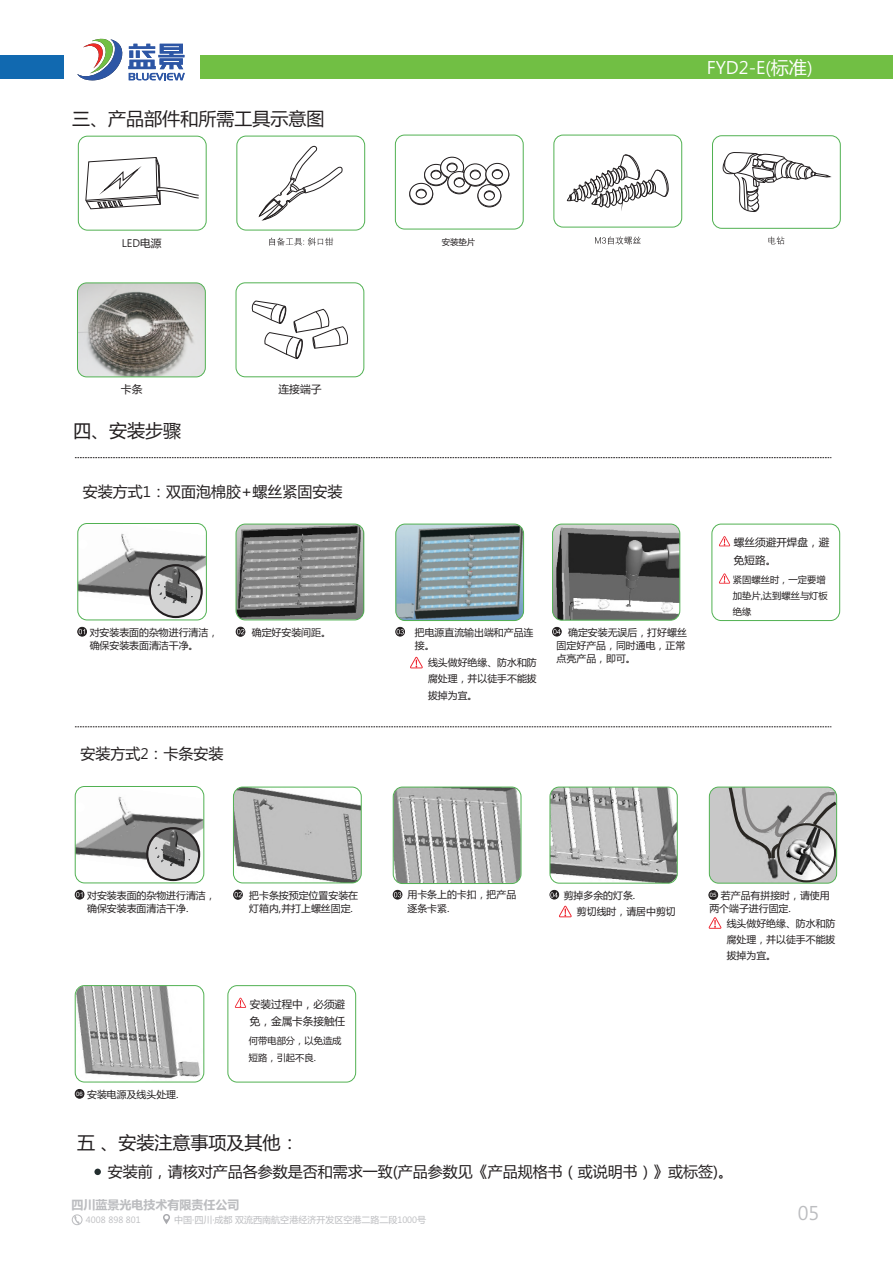
<style>
.page{position:relative;width:893px;height:1262px;background:#fff}
.page>*{position:absolute;margin:0;border:0;box-sizing:border-box;transform-origin:0 0}
.t1{font:19.5px "Malgun Gothic";color:#bcbdc0}
.t2{font:18px "Microsoft Ya Hei";color:#231f20}
.t3{font:18px "Malgun Gothic";color:#fff}
.t4{font:15px "Microsoft Ya Hei";color:#231f20}
.t5{font:700 12px "Microsoft Ya Hei";color:#bcbdc0}
.t6{font:10.8px "Microsoft Ya Hei";color:#231f20}
.t7{font:10.8px "Malgun Gothic";color:#231f20}
.t8{font:10.65px/17.4px "Microsoft Ya Hei";color:#231f20}
.t9{font:9.9px/16.4px "Microsoft Ya Hei";color:#231f20}
.t10{font:9.3px/16.5px "Microsoft Ya Hei";color:#231f20}
.t11{font:9px "Microsoft Ya Hei";color:#bcbdc0}
.t12{font:9px "Malgun Gothic";color:#bcbdc0}
.t13{font:8.4px "Microsoft Ya Hei";color:#231f20}
.t14{font:6px "Arial";color:#fff}
.s1{font-family:"Microsoft Ya Hei"}
.s2{font-family:"Malgun Gothic"}
</style>
<div class="page">
<div style="left:0;top:56px;width:64px;height:23px;background:#1169b0"></div>
<div style="left:200px;top:56px;width:693px;height:23px;background:#71bf44"></div>
<div style="left:711px;top:523px;width:129px;height:98px;border:1px solid #51b152;border-radius:9px"></div>
<svg style="left:719px;top:536px;width:11px;height:10px"></svg>
<svg style="left:719px;top:573px;width:11px;height:10px"></svg>
<svg style="left:74px;top:1216px;width:5px;height:6px"></svg>
<svg style="left:163px;top:1214px;width:7px;height:10px"></svg>
<div style="left:72px;top:1214px;width:10px;height:10px;border:1px solid #bcbdc0;border-radius:50%"></div>
<svg style="left:269px;top:237px;width:64px;height:9px"></svg>
<svg style="left:768px;top:236px;width:16px;height:8px"></svg>
<img style="left:77px;top:283px;width:128px;height:94px;border-radius:9px">
<div style="left:77px;top:282px;width:129px;height:95px;border:1px solid #51b152;border-radius:9px"></div>
<img style="left:396px;top:524px;width:127px;height:96px;border-radius:9px">
<div style="left:395px;top:523px;width:129px;height:98px;border:1px solid #51b152;border-radius:9px"></div>
<svg style="left:395px;top:627px;width:10px;height:9px"></svg>
<svg style="left:396px;top:629px;width:8px;height:5px"></svg>
<img style="left:552px;top:524px;width:127px;height:96px;border-radius:9px">
<div style="left:552px;top:523px;width:128px;height:97px;border:1px solid #51b152;border-radius:9px"></div>
<svg style="left:552px;top:627px;width:9px;height:9px"></svg>
<svg style="left:553px;top:629px;width:7px;height:5px"></svg>
<img style="left:236px;top:524px;width:128px;height:96px;border-radius:9px">
<div style="left:235px;top:523px;width:129px;height:97px;border:1px solid #51b152;border-radius:9px"></div>
<svg style="left:236px;top:627px;width:9px;height:9px"></svg>
<svg style="left:237px;top:629px;width:7px;height:6px"></svg>
<img style="left:79px;top:525px;width:126px;height:87px">
<div style="left:78px;top:539px;width:10px;height:10px;background:#fff;border-radius:50%"></div>
<img style="left:149px;top:565px;width:52px;height:51px;border-radius:50%">
<svg style="left:157px;top:584px;width:36px;height:19px"></svg>
<div style="left:149px;top:564px;width:54px;height:54px;border:2px solid #231f20;border-radius:50%"></div>
<div style="left:77px;top:523px;width:130px;height:97px;border:1px solid #51b152;border-radius:9px"></div>
<svg style="left:77px;top:627px;width:10px;height:9px"></svg>
<svg style="left:79px;top:629px;width:7px;height:5px"></svg>
<div style="left:227px;top:985px;width:129px;height:97px;border:1px solid #51b152;border-radius:9px"></div>
<svg style="left:235px;top:997px;width:11px;height:11px"></svg>
<svg style="left:410px;top:657px;width:13px;height:11px"></svg>
<svg style="left:708px;top:917px;width:13px;height:11px"></svg>
<img style="left:393px;top:787px;width:127px;height:96px;border-radius:9px">
<div style="left:393px;top:786px;width:128px;height:98px;border:1px solid #51b152;border-radius:9px"></div>
<svg style="left:393px;top:890px;width:9px;height:9px"></svg>
<svg style="left:394px;top:892px;width:7px;height:5px"></svg>
<img style="left:550px;top:787px;width:127px;height:96px;border-radius:9px">
<div style="left:549px;top:786px;width:128px;height:97px;border:1px solid #51b152;border-radius:9px"></div>
<img style="left:709px;top:788px;width:127px;height:95px">
<img style="left:778px;top:823px;width:57px;height:57px;border-radius:50%">
<svg style="left:726px;top:788px;width:112px;height:73px;background:#aeaeae"></svg>
<div style="left:709px;top:786px;width:128px;height:97px;border:1px solid #51b152;border-radius:9px"></div>
<svg style="left:549px;top:890px;width:10px;height:9px"></svg>
<svg style="left:550px;top:892px;width:7px;height:5px"></svg>
<img style="left:234px;top:788px;width:126px;height:95px">
<div style="left:233px;top:786px;width:129px;height:97px;border:1px solid #51b152;border-radius:9px"></div>
<div style="left:233px;top:889px;width:10px;height:10px;background:#231f20;border:1px solid #231f20;border-radius:50%"></div>
<svg style="left:234px;top:892px;width:8px;height:5px"></svg>
<img style="left:75px;top:786px;width:129px;height:89px">
<div style="left:75px;top:802px;width:10px;height:10px;background:#fff;border-radius:50%"></div>
<img style="left:147px;top:828px;width:52px;height:51px;border-radius:50%">
<svg style="left:155px;top:847px;width:35px;height:19px"></svg>
<div style="left:146px;top:827px;width:54px;height:54px;border:2px solid #231f20;border-radius:50%"></div>
<div style="left:75px;top:786px;width:129px;height:97px;border:1px solid #51b152;border-radius:9px"></div>
<img style="left:76px;top:985px;width:127px;height:97px;border-radius:9px">
<div style="left:75px;top:985px;width:129px;height:97px;border:1px solid #51b152;border-radius:9px"></div>
<svg style="left:75px;top:890px;width:9px;height:9px"></svg>
<div style="left:75px;top:1089px;width:9px;height:9px;background:#231f20;border:1px solid #231f20;border-radius:50%"></div>
<svg style="left:76px;top:892px;width:7px;height:5px"></svg>
<svg style="left:559px;top:905px;width:12px;height:12px"></svg>
<div style="left:708px;top:890px;width:10px;height:9px;background:#231f20;border:1px solid #231f20;border-radius:50%"></div>
<svg style="left:75px;top:726px;width:756px;height:1px"></svg>
<svg style="left:75px;top:457px;width:756px;height:1px"></svg>
<svg style="left:77px;top:38px;width:108px;height:43px"></svg>
<svg style="left:567px;top:154px;width:102px;height:91px"></svg>
<svg style="left:251px;top:301px;width:98px;height:58px"></svg>
<svg style="left:722px;top:152px;width:109px;height:60px"></svg>
<svg style="left:85px;top:157px;width:114px;height:52px"></svg>
<svg style="left:409px;top:157px;width:100px;height:50px"></svg>
<svg style="left:259px;top:145px;width:84px;height:75px"></svg>
<div style="left:78px;top:136px;width:128px;height:94px;border:1px solid #51b152;border-radius:9px"></div>
<div style="left:236px;top:136px;width:129px;height:94px;border:1px solid #51b152;border-radius:9px"></div>
<div style="left:395px;top:135px;width:128px;height:94px;border:1px solid #51b152;border-radius:9px"></div>
<div style="left:553px;top:135px;width:129px;height:92px;border:1px solid #51b152;border-radius:9px"></div>
<div style="left:712px;top:135px;width:128px;height:94px;border:1px solid #51b152;border-radius:9px"></div>
<div style="left:235px;top:282px;width:129px;height:95px;border:1px solid #51b152;border-radius:9px"></div>
<div style="left:94px;top:1168px;width:7px;height:7px;background:#232e2f;border-radius:50%"></div>
<h2 class="t2" style="left:72px;top:110px;width:253px">三、产品部件和所需工具示意图</h2>
<p class="t7" style="left:122px;top:238px;width:41px">LED<span class="s1">电源</span></p>
<p class="t13" style="left:442px;top:238px;width:35px">安装垫片</p>
<h2 class="t3" style="left:706px;top:60px;width:107px">FYD2-E(<span class="s1">标准</span>)</h2>
<p class="t6" style="left:121px;top:384px;width:23px">卡条</p>
<p class="t6" style="left:278px;top:384px;width:45px">连接端子</p>
<h2 class="t2" style="left:73px;top:422px;width:110px">四、安装步骤</h2>
<h3 class="t4" style="left:83px;top:484px;width:261px">安装方式<span class="s2">1</span>：双面泡棉胶+螺丝紧固安装</h3>
<p class="t9" style="left:90px;top:624px;width:130px">对安装表面的杂物进行清洁，</p>
<p class="t9" style="left:252px;top:624px;width:81px">确定好安装间距。</p>
<p class="t9" style="left:90px;top:637px;width:110px">确保安装表面清洁干净。</p>
<h3 class="t4" style="left:80px;top:747px;width:145px">安装方式<span class="s2">2</span>：卡条安装</h3>
<p class="t9" style="left:415px;top:626px;width:120px;line-height:13px">把电源直流输出端和产品连接。</p>
<p class="t9" style="left:428px;top:655px;width:110px;text-align:justify">线头做好绝缘、防水和防腐处理，并以徒手不能拔拔掉为宜。</p>
<p class="t9" style="left:556px;top:626px;width:132px;line-height:13px;text-indent:12px">确定安装无误后，打好螺丝固定好产品，同时通电，正常点亮产品，即可。</p>
<p class="t8" style="left:734px;top:534px;width:97px">螺丝须避开焊盘，避免短路。</p>
<p class="t10" style="left:733px;top:572px;width:96px">紧固螺丝时，一定要增加垫片,达到螺丝与灯板</p>
<p class="t10" style="left:733px;top:604px;width:20px">绝缘</p>
<p class="t9" style="left:87px;top:887px;width:130px">对安装表面的杂物进行清洁，</p>
<p class="t9" style="left:249px;top:887px;width:110px">把卡条按预定位置安装在</p>
<p class="t9" style="left:87px;top:900px;width:103px">确保安装表面清洁干净.</p>
<p class="t9" style="left:249px;top:900px;width:105px">灯箱内,并打上螺丝固定.</p>
<p class="t9" style="left:87px;top:1086px;width:93px">安装电源及线头处理.</p>
<p class="t14" style="left:76px;top:1091px;width:8px">06</p>
<p class="t8" style="left:250px;top:996px;width:97px">安装过程中，必须避免，金属卡条接触任</p>
<p class="t10" style="left:249px;top:1033px;width:94px">何带电部分，以免造成短路，引起不良.</p>
<p class="t9" style="left:407px;top:889px;width:110px;line-height:13.2px">用卡条上的卡扣，把产品逐条卡紧.</p>
<p class="t9" style="left:563px;top:887px;width:73px">剪掉多余的灯条.</p>
<p class="t9" style="left:720px;top:887px;width:110px">若产品有拼接时，请使用</p>
<p class="t14" style="left:710px;top:892px;width:8px">05</p>
<p class="t9" style="left:577px;top:904px;width:100px">剪切线时，请居中剪切</p>
<p class="t9" style="left:709px;top:900px;width:83px">两个端子进行固定.</p>
<p class="t9" style="left:726px;top:915px;width:110px;text-align:justify">线头做好绝缘、防水和防腐处理，并以徒手不能拔拔掉为宜。</p>
<h2 class="t2" style="left:77px;top:1134px;width:223px">五 、安装注意事项及其他：</h2>
<h3 class="t4" style="left:108px;top:1164px;width:627px">安装前，请核对产品各参数是否和需求一致(产品参数见《产品规格书（或说明书）》或标签)。</h3>
<p class="t5" style="left:71px;top:1198px;width:170px">四川蓝景光电技术有限责任公司</p>
<p class="t12" style="left:86px;top:1216px;width:56px">4008 898 801</p>
<p class="t11" style="left:174px;top:1215px;width:253px">中国·四川·成都 双流西南航空港经济开发区空港二路二段<span class="s2">1000</span>号</p>
<h1 class="t1" style="left:797px;top:1204px;width:23px">05</h1>
</div>
